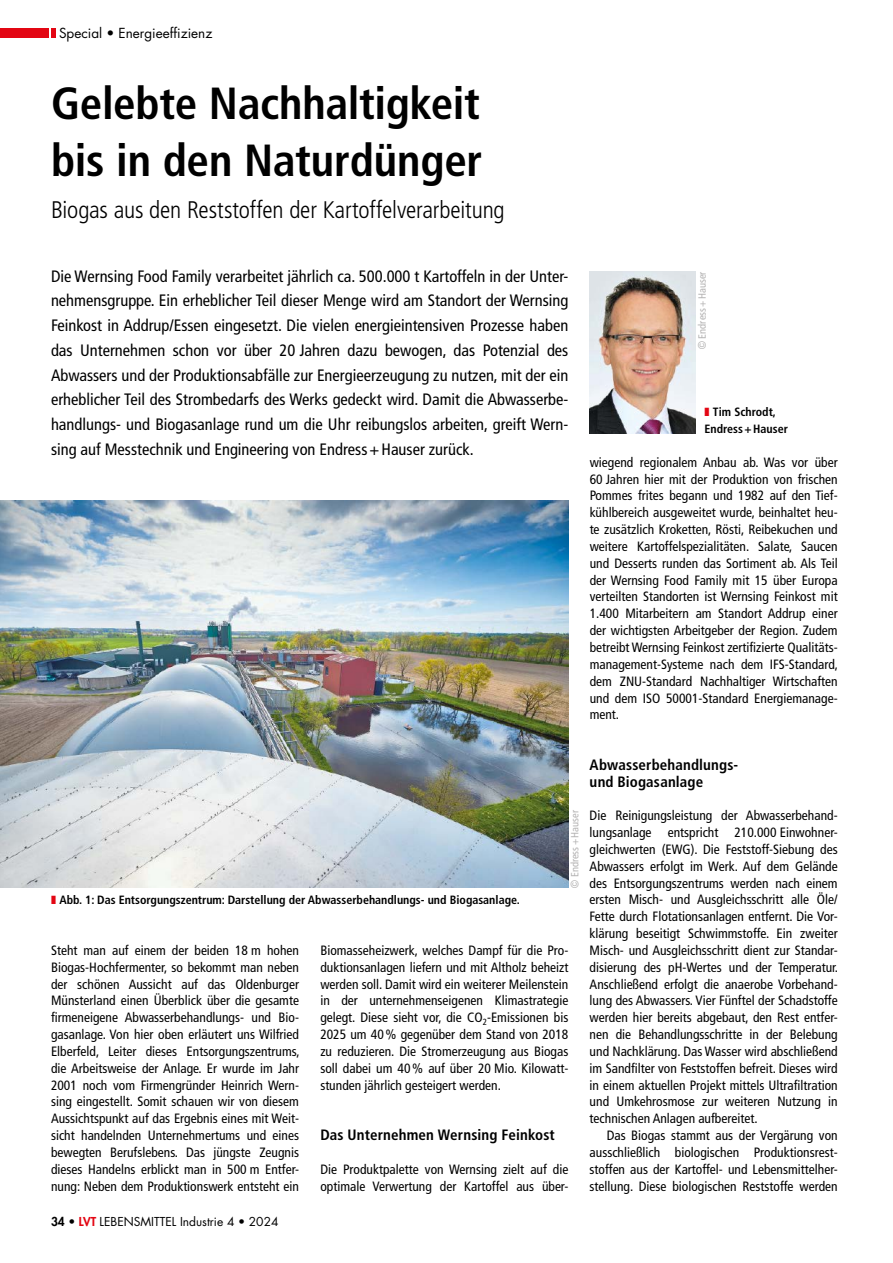
<style>
.page{position:relative;width:893px;height:1263px;background:#fff}
.page>*{position:absolute;margin:0;border:0;box-sizing:border-box;transform-origin:0 0}
.t1{font:700 condensed 45px/57px "Frutiger LT Std";letter-spacing:-.005em;color:#000}
.t2{font:300 condensed 24px "Frutiger LT Std";letter-spacing:-.01em;color:#000}
.t3{font:condensed 16.5px/24.8px "Frutiger LT Std";color:#000;text-align:justify}
.t4{font:700 condensed 15px/16.8px "Frutiger LT Std";letter-spacing:.01em;color:#000}
.t5{font:condensed 13.5px/16.8px "Frutiger LT Std";color:#000;text-align:justify}
.t6{font:13.5px "Futura Std";color:#000}
.t7{font:700 condensed 12px/16.8px "Frutiger LT Std";color:#000}
.t8{font:12px "Futura Std";color:#000}
.t9{font:condensed 10.5px "Frutiger LT Std";color:#b3b2b2}
.s1{color:#e30613}
.s2{font-family:"Arial";font-stretch:normal}
.s3{font-weight:800}
.s4{font-weight:800;color:#e30613}
</style>
<div class="page">
<img style="left:590px;top:271px;width:106px;height:162px">
<img style="left:0;top:500px;width:568px;height:387px">
<hr style="left:51px;top:28px;width:4px;height:10px;background:#e30613">
<div style="left:0;top:28px;width:48px;height:10px;background:#e30613"></div>
<p class="t6" style="left:59px;top:24px;width:155px">Special • Energieeffizienz</p>
<h1 class="t1" style="left:51px;top:75px;width:433px">Gelebte Nachhaltigkeit bis in den Naturdünger</h1>
<h2 class="t2" style="left:51px;top:196px;width:455px">Biogas aus den Reststoffen der Kartoffelverarbeitung</h2>
<p class="t3" style="left:51px;top:264px;width:519px">Die Wernsing Food Family verarbeitet jährlich ca. 500.000 t Kartoffeln in der Unter&shy;nehmensgruppe. Ein erheblicher Teil dieser Menge wird am Standort der Wernsing Feinkost in Addrup/Essen eingesetzt. Die vielen energieintensiven Prozesse haben das Unternehmen schon vor über 20 Jahren dazu bewogen, das Potenzial des Abwassers und der Produktionsabfälle zur Energieerzeugung zu nutzen, mit der ein erheblicher Teil des Strombedarfs des Werks gedeckt wird. Damit die Abwasserbe&shy;handlungs- und Biogasanlage rund um die Uhr reibungslos arbeiten, greift Wern&shy;sing auf Messtechnik und Engineering von Endress+Hauser zurück.</p>
<p class="t7" style="left:51px;top:892px;width:470px"><span class="s1">❚</span> Abb. 1: Das Entsorgungszentrum: Darstellung der Abwasserbehandlungs- und Biogasanlage.</p>
<p class="t9" style="left:569px;top:887px;width:79px;rotate:-90deg"><span class="s2">©</span> Endress+Hauser</p>
<p class="t5" style="left:51px;top:942px;width:250px">Steht man auf einem der beiden 18 m hohen Biogas-Hochfermenter, so bekommt man neben der schönen Aussicht auf das Oldenburger Münsterland einen Überblick über die gesamte firmeneigene Abwasserbehandlungs- und Bio&shy;gasanlage. Von hier oben erläutert uns Wilfried Elberfeld, Leiter dieses Entsorgungszentrums, die Arbeitsweise der Anlage. Er wurde im Jahr 2001 noch vom Firmengründer Heinrich Wern&shy;sing eingestellt. Somit schauen wir von diesem Aussichtspunkt auf das Ergebnis eines mit Weit&shy;sicht handelnden Unternehmertums und eines bewegten Berufslebens. Das jüngste Zeugnis dieses Handelns erblickt man in 500 m Entfer&shy;nung: Neben dem Produktionswerk entsteht ein</p>
<p class="t5" style="left:320px;top:942px;width:250px">Biomasseheizwerk, welches Dampf für die Pro&shy;duktionsanlagen liefern und mit Altholz beheizt werden soll. Damit wird ein weiterer Meilenstein in der unternehmenseigenen Klimastrategie gelegt. Diese sieht vor, die CO<sub>2</sub>-Emissionen bis 2025 um 40% gegenüber dem Stand von 2018 zu reduzieren. Die Stromerzeugung aus Biogas soll dabei um 40% auf über 20 Mio. Kilowatt&shy;stunden jährlich gesteigert werden.</p>
<p class="t4" style="left:320px;top:1126px;width:236px">Das Unternehmen Wernsing Feinkost</p>
<p class="t5" style="left:320px;top:1161px;width:250px">Die Produktpalette von Wernsing zielt auf die optimale Verwertung der Kartoffel aus über-</p>
<p class="t8" style="left:51px;top:1214px;width:229px"><span class="s3">34 •</span> <span class="s4">LVT</span> LEBENSMITTEL Industrie 4 • 2024</p>
<p class="t9" style="left:696px;top:349px;width:79px;rotate:-90deg"><span class="s2">©</span> Endress+Hauser</p>
<p class="t7" style="left:704px;top:404px;width:85px"><span class="s1">❚</span> Tim Schrodt,<br>Endress+Hauser</p>
<p class="t5" style="left:590px;top:454px;width:250px">wiegend regionalem Anbau ab. Was vor über 60 Jahren hier mit der Produktion von frischen Pommes frites begann und 1982 auf den Tief&shy;kühlbereich ausgeweitet wurde, beinhaltet heu&shy;te zusätzlich Kroketten, Rösti, Reibekuchen und weitere Kartoffelspezialitäten. Salate, Saucen und Desserts runden das Sortiment ab. Als Teil der Wernsing Food Family mit 15 über Europa verteilten Standorten ist Wernsing Feinkost mit 1.400 Mitarbeitern am Standort Addrup einer der wichtigsten Arbeitgeber der Region. Zudem betreibt Wernsing Feinkost zertifizierte Qualitäts&shy;management-Systeme nach dem IFS-Standard, dem ZNU-Standard Nachhaltiger Wirtschaften und dem ISO 50001-Standard Energiemanage&shy;ment.</p>
<p class="t4" style="left:590px;top:756px;width:150px">Abwasserbehandlungs&shy;und Biogasanlage</p>
<p class="t5" style="left:590px;top:807px;width:250px">Die Reinigungsleistung der Abwasserbehand&shy;lungsanlage entspricht 210.000 Einwohner&shy;gleichwerten (EWG). Die Feststoff-Siebung des Abwassers erfolgt im Werk. Auf dem Gelände des Entsorgungszentrums werden nach einem ersten Misch- und Ausgleichsschritt alle Öle/ Fette durch Flotationsanlagen entfernt. Die Vor&shy;klärung beseitigt Schwimmstoffe. Ein zweiter Misch- und Ausgleichsschritt dient zur Standar&shy;disierung des pH-Wertes und der Temperatur.<br>Anschließend erfolgt die anaerobe Vorbehand&shy;lung des Abwassers. Vier Fünftel der Schadstoffe werden hier bereits abgebaut, den Rest entfer&shy;nen die Behandlungsschritte in der Belebung und Nachklärung. Das Wasser wird abschließend im Sandfilter von Feststoffen befreit. Dieses wird in einem aktuellen Projekt mittels Ultrafiltration und Umkehrosmose zur weiteren Nutzung in technischen Anlagen aufbereitet.</p>
<p class="t5" style="left:590px;top:1127px;width:250px;text-indent:17px">Das Biogas stammt aus der Vergärung von ausschließlich biologischen Produktionsrest&shy;stoffen aus der Kartoffel- und Lebensmittelher&shy;stellung. Diese biologischen Reststoffe werden</p>
</div>
